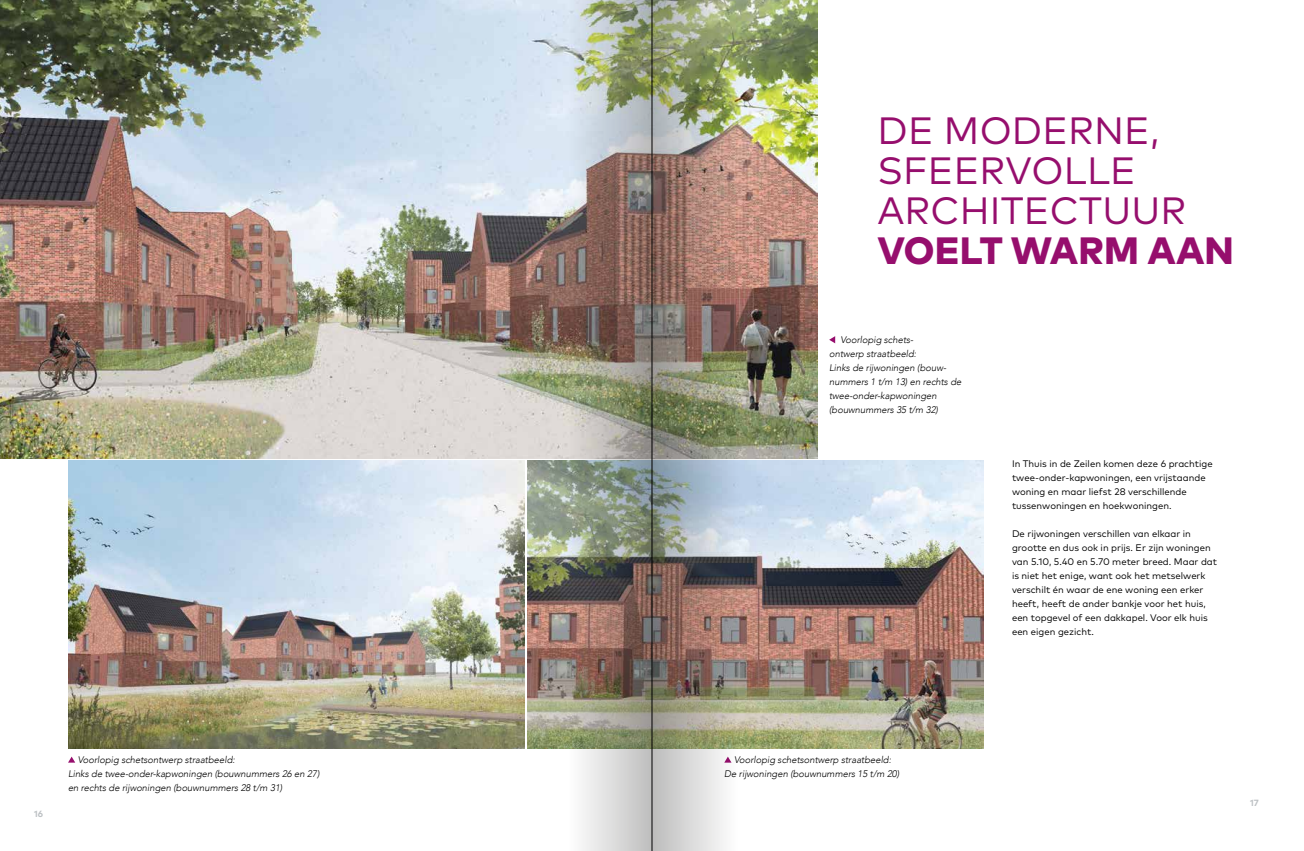
<style>
.page{position:relative;width:1304px;height:851px;background:#fff}
.page>*{position:absolute;margin:0;border:0;box-sizing:border-box;transform-origin:0 0}
.t1{font:38px/40px "Mark Pro";letter-spacing:.005em;color:#960e6d}
.t2{font:800 38px "Mark Pro";letter-spacing:.005em;color:#960e6d}
.t3{font:9.5px/14px "Mark Pro";color:#000}
.t4{font:italic 300 9.5px/14px "Avenir";letter-spacing:-.005em;color:#000}
.t5{font:700 9px "Mark Pro";color:#bdc1c4}
</style>
<div class="page">
<img style="left:0;top:0;width:818px;height:458px">
<img style="left:68px;top:461px;width:456px;height:287px">
<img style="left:527px;top:461px;width:457px;height:287px">
<svg style="left:829px;top:336px;width:6px;height:7px"></svg>
<svg style="left:68px;top:756px;width:7px;height:6px"></svg>
<img style="left:567px;top:0;width:170px;height:850px">
<hr style="left:652px;top:0;width:1px;height:850px;background:#000">
<h1 class="t1" style="left:877px;top:107px;width:310px">DE MODERNE,<br>SFEERVOLLE<br>ARCHITECTUUR</h1>
<h1 class="t2" style="left:877px;top:221px;width:358px">VOELT WARM AAN</h1>
<p class="t4" style="left:829px;top:333px;width:134px;text-indent:11px">Voorlopig schets-<br>ontwerp straatbeeld:<br>Links de rijwoningen (bouw&shy;nummers 1 t/m 13) en rechts de twee-onder-kapwoningen (bouwnummers 35 t/m 32)</p>
<p class="t3" style="left:1012px;top:456px;width:202px">In Thuis in de Zeilen komen deze 6 prachtige twee-onder-kapwoningen, een vrijstaande woning en maar liefst 28 verschillende tussenwoningen en hoekwoningen.</p>
<p class="t3" style="left:1012px;top:526px;width:207px">De rijwoningen verschillen van elkaar in grootte en dus ook in prijs. Er zijn woningen van 5.10, 5.40 en 5.70 meter breed. Maar dat is niet het enige, want ook het metselwerk verschilt én waar de ene woning een erker heeft, heeft de ander bankje voor het huis, een topgevel of een dakkapel. Voor elk huis een eigen gezicht.</p>
<p class="t5" style="left:34px;top:806px;width:10px">16</p>
<p class="t4" style="left:68px;top:752px;width:253px;text-indent:10px">Voorlopig schetsontwerp straatbeeld:<br>Links de twee-onder-kapwoningen (bouwnummers 26 en 27) en rechts de rijwoningen (bouwnummers 28 t/m 31)</p>
<p class="t4" style="left:724px;top:752px;width:177px;text-align:center">Voorlopig schetsontwerp straatbeeld:<br>De rijwoningen (bouwnummers 15 t/m 20)</p>
<p class="t5" style="left:1250px;top:795px;width:10px">17</p>
</div>
